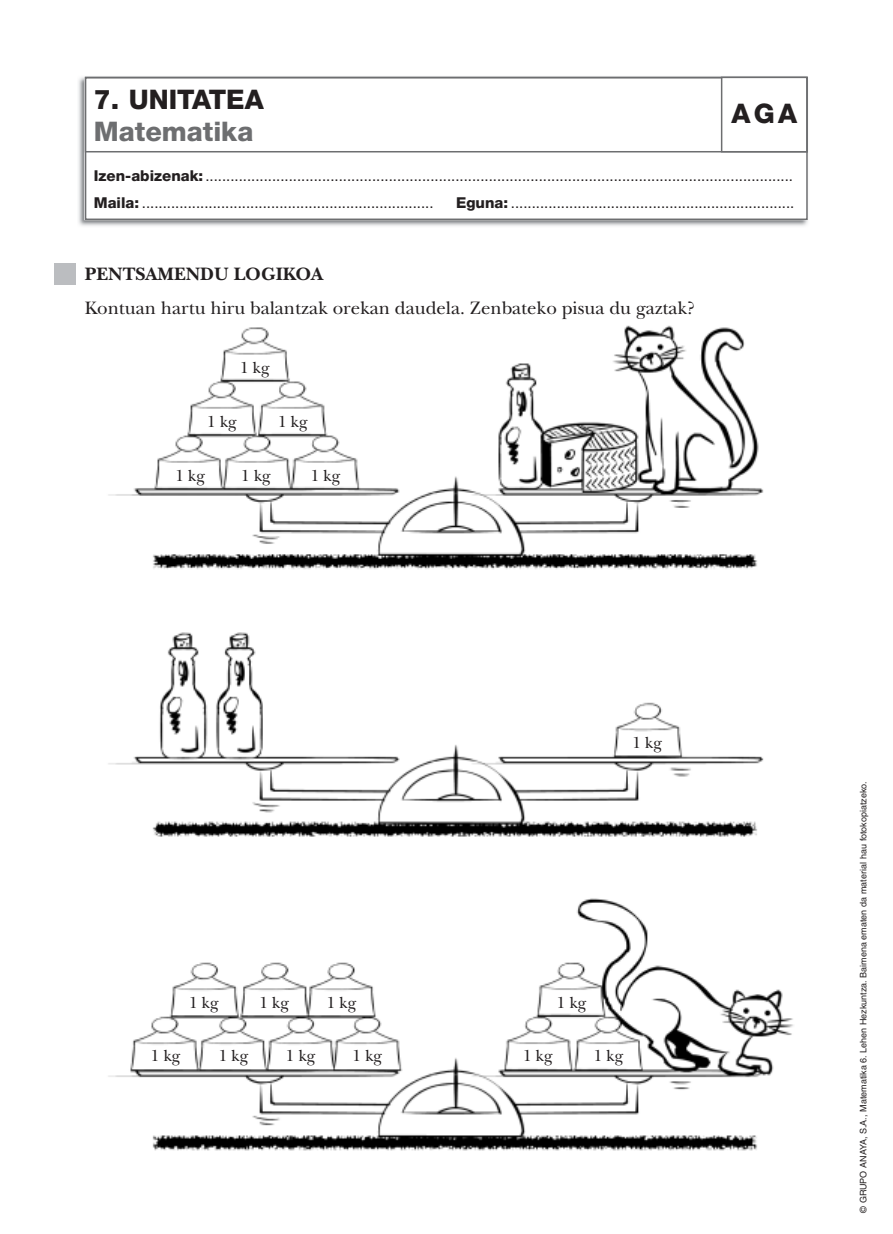
<style>
.page{position:relative;width:893px;height:1234px;background:#fff}
.page>*{position:absolute;margin:0;border:0;box-sizing:border-box;transform-origin:0 0}
.t1{font:800 27px "Helvetica Neue";color:#231f20}
.t2{font:800 27px "Helvetica Neue";color:#6d6e70}
.t3{font:18.75px "New Baskerville";color:#231f20}
.t4{font:700 18.75px "New Baskerville";color:#231f20}
.t5{font:16.5px "New Baskerville";color:#231f20}
.t6{font:15px/26.5px "Helvetica";color:#231f20}
.t7{font:9px "Helvetica";color:#231f20}
.s1{font-family:"Helvetica Neue";font-weight:800}
</style>
<div class="page">
<img style="left:78px;top:76px;width:730px;height:150px">
<div style="left:86px;top:77px;width:721px;height:142px;background:#fff"></div>
<div style="left:85px;top:77px;width:723px;height:143px;border:2px solid #6d6e70"></div>
<div style="left:85px;top:77px;width:723px;height:75px;border:2px solid #6d6e70"></div>
<div style="left:721px;top:77px;width:87px;height:75px;border:2px solid #6d6e70"></div>
<div style="left:55px;top:264px;width:21px;height:21px;background:#bbbdc0"></div>
<img style="left:108px;top:325px;width:686px;height:826px">
<h1 class="t1" style="left:94px;top:89px;width:171px">7. UNITATEA</h1>
<h1 class="t2" style="left:94px;top:122px;width:161px">Matematika</h1>
<h1 class="t1" style="left:731px;top:104px;width:67px">AGA</h1>
<p class="t6" style="left:94px;top:164px;width:701px"><span class="s1">Izen-abizenak:</span>.............................................................................................................................................<br><span class="s1">Maila:</span> ......................................................................</p>
<p class="t6" style="left:456px;top:191px;width:340px"><span class="s1">Eguna:</span> ....................................................................</p>
<p class="t4" style="left:85px;top:267px;width:240px">PENTSAMENDU LOGIKOA</p>
<p class="t3" style="left:85px;top:301px;width:611px">Kontuan hartu hiru balantzak orekan daudela. Zenbateko pisua du gaztak?</p>
<p class="t5" style="left:240px;top:361px;width:31px">1 kg</p>
<p class="t5" style="left:207px;top:415px;width:31px">1 kg</p>
<p class="t5" style="left:278px;top:415px;width:31px">1 kg</p>
<p class="t5" style="left:175px;top:469px;width:31px">1 kg</p>
<p class="t5" style="left:311px;top:469px;width:31px">1 kg</p>
<p class="t5" style="left:241px;top:469px;width:31px">1 kg</p>
<p class="t5" style="left:632px;top:736px;width:31px">1 kg</p>
<p class="t5" style="left:189px;top:996px;width:31px">1 kg</p>
<p class="t5" style="left:327px;top:996px;width:31px">1 kg</p>
<p class="t5" style="left:259px;top:996px;width:31px">1 kg</p>
<p class="t5" style="left:557px;top:996px;width:31px">1 kg</p>
<p class="t5" style="left:151px;top:1049px;width:31px">1 kg</p>
<p class="t5" style="left:286px;top:1049px;width:31px">1 kg</p>
<p class="t5" style="left:353px;top:1049px;width:31px">1 kg</p>
<p class="t5" style="left:219px;top:1049px;width:31px">1 kg</p>
<p class="t5" style="left:523px;top:1049px;width:31px">1 kg</p>
<p class="t5" style="left:594px;top:1049px;width:31px">1 kg</p>
<p class="t7" style="left:860px;top:1212px;width:432px;rotate:-90deg">© GRUPO ANAYA, S.A., Matematika 6. Lehen Hezkuntza. Baimena ematen da material hau fotokopiatzeko.</p>
</div>
